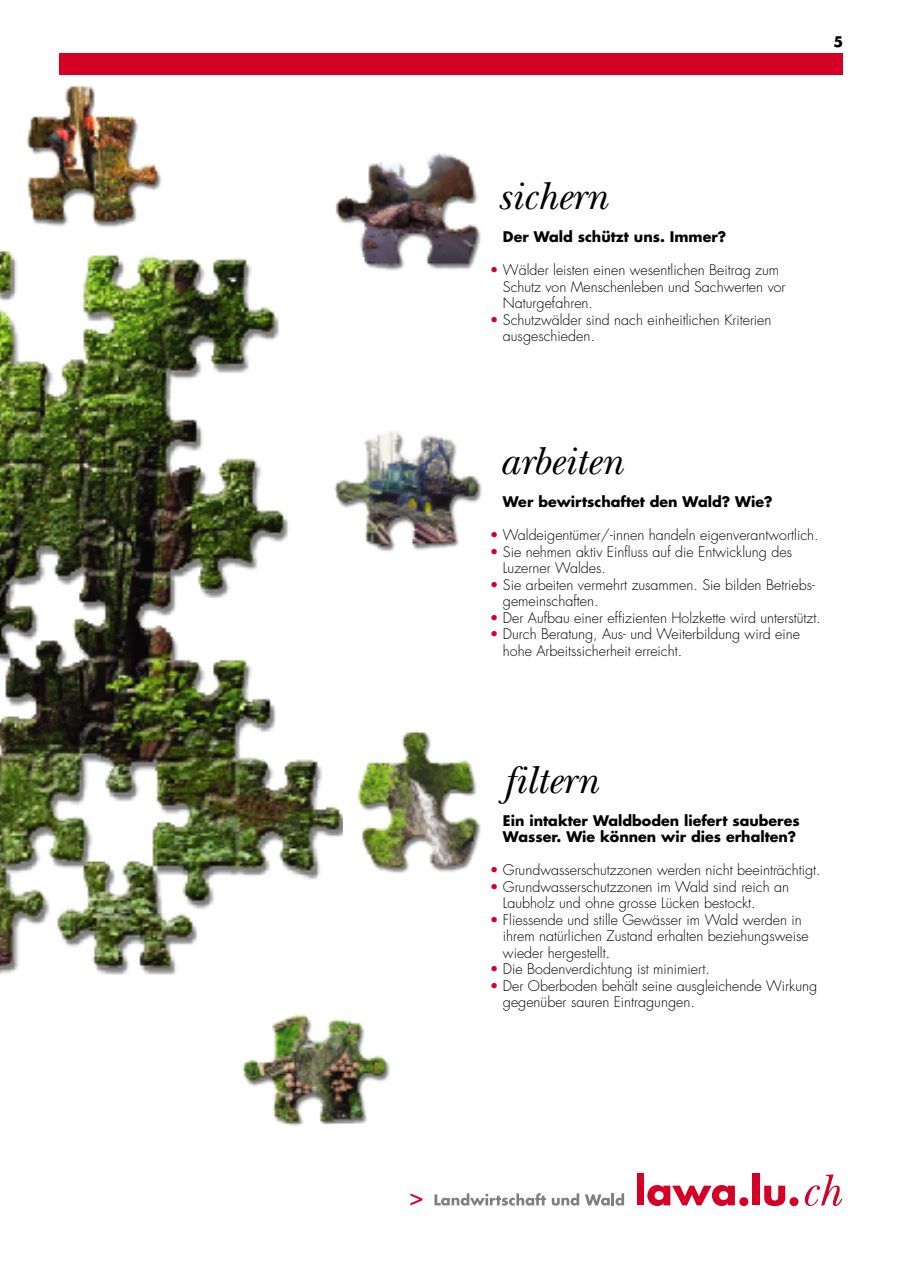
<style>
.page{position:relative;width:898px;height:1262px;background:#fff}
.page>*{position:absolute;margin:0;border:0;box-sizing:border-box;transform-origin:0 0}
.t1{font:italic 40.5px "New Baskerville";color:#000}
.t2{font:300 14.25px/16.5px "Futura";color:#000}
.t3{font:700 14.25px/16.5px "Futura";color:#000}
.s1{color:#d40026}
</style>
<div class="page">
<img style="left:0;top:250px;width:343px;height:725px">
<div style="left:60px;top:53px;width:782px;height:21px;background:#d40026"></div>
<svg style="left:434px;top:1193px;width:190px;height:12px"></svg>
<div style="left:637px;top:1173px;width:7px;height:32px;background:#d40026"></div>
<svg style="left:647px;top:1185px;width:87px;height:20px"></svg>
<svg style="left:739px;top:1196px;width:9px;height:9px"></svg>
<div style="left:752px;top:1173px;width:7px;height:32px;background:#d40026"></div>
<svg style="left:764px;top:1185px;width:21px;height:20px"></svg>
<svg style="left:789px;top:1196px;width:9px;height:9px"></svg>
<svg style="left:804px;top:1174px;width:38px;height:31px"></svg>
<svg style="left:410px;top:1193px;width:12px;height:12px"></svg>
<img style="left:332px;top:153px;width:149px;height:167px">
<img style="left:332px;top:377px;width:149px;height:222px">
<img style="left:357px;top:730px;width:124px;height:143px">
<img style="left:240px;top:956px;width:149px;height:170px">
<img style="left:26px;top:86px;width:136px;height:141px">
<p class="t3" style="left:833px;top:35px;width:11px">5</p>
<h1 class="t1" style="left:497px;top:182px;width:112px">sichern</h1>
<p class="t3" style="left:503px;top:230px;width:225px">Der Wald schützt uns. Immer?</p>
<p class="t2" style="left:503px;top:263px;width:284px;text-indent:-13px"><span class="s1">•</span> Wälder leisten einen wesentlichen Beitrag zum<br>Schutz von Menschenleben und Sachwerten vor<br>Naturgefahren.</p>
<p class="t2" style="left:503px;top:312px;width:270px;text-indent:-13px"><span class="s1">•</span> Schutzwälder sind nach einheitlichen Kriterien ausgeschieden.</p>
<h1 class="t1" style="left:498px;top:447px;width:125px">arbeiten</h1>
<p class="t3" style="left:503px;top:495px;width:271px">Wer bewirtschaftet den Wald? Wie?</p>
<p class="t2" style="left:489px;top:528px;width:330px"><span class="s1">•</span> Waldeigentümer/-innen handeln eigenverantwortlich.</p>
<p class="t2" style="left:503px;top:545px;width:290px;text-indent:-13px"><span class="s1">•</span> Sie nehmen aktiv Einfluss auf die Entwicklung des<br>Luzerner Waldes.</p>
<p class="t2" style="left:503px;top:578px;width:313px;text-indent:-13px"><span class="s1">•</span> Sie arbeiten vermehrt zusammen. Sie bilden Betriebs&shy;gemeinschaften.</p>
<p class="t2" style="left:489px;top:611px;width:332px"><span class="s1">•</span> Der Aufbau einer effizienten Holzkette wird unterstützt.</p>
<p class="t2" style="left:503px;top:627px;width:298px;text-indent:-13px"><span class="s1">•</span> Durch Beratung, Aus- und Weiterbildung wird eine hohe Arbeitssicherheit erreicht.</p>
<h1 class="t1" style="left:503px;top:765px;width:97px">filtern</h1>
<p class="t3" style="left:503px;top:813px;width:298px">Ein intakter Waldboden liefert sauberes<br>Wasser. Wie können wir dies erhalten?</p>
<p class="t2" style="left:489px;top:863px;width:332px"><span class="s1">•</span> Grundwasserschutzzonen werden nicht beeinträchtigt.</p>
<p class="t2" style="left:503px;top:879px;width:287px;text-indent:-13px"><span class="s1">•</span> Grundwasserschutzzonen im Wald sind reich an<br>Laubholz und ohne grosse Lücken bestockt.</p>
<p class="t2" style="left:503px;top:912px;width:307px;text-indent:-13px"><span class="s1">•</span> Fliessende und stille Gewässer im Wald werden in ihrem natürlichen Zustand erhalten beziehungsweise wieder hergestellt.</p>
<p class="t2" style="left:489px;top:962px;width:221px"><span class="s1">•</span> Die Bodenverdichtung ist minimiert.</p>
<p class="t2" style="left:503px;top:978px;width:315px;text-indent:-13px"><span class="s1">•</span> Der Oberboden behält seine ausgleichende Wirkung gegenüber sauren Eintragungen.</p>
</div>
